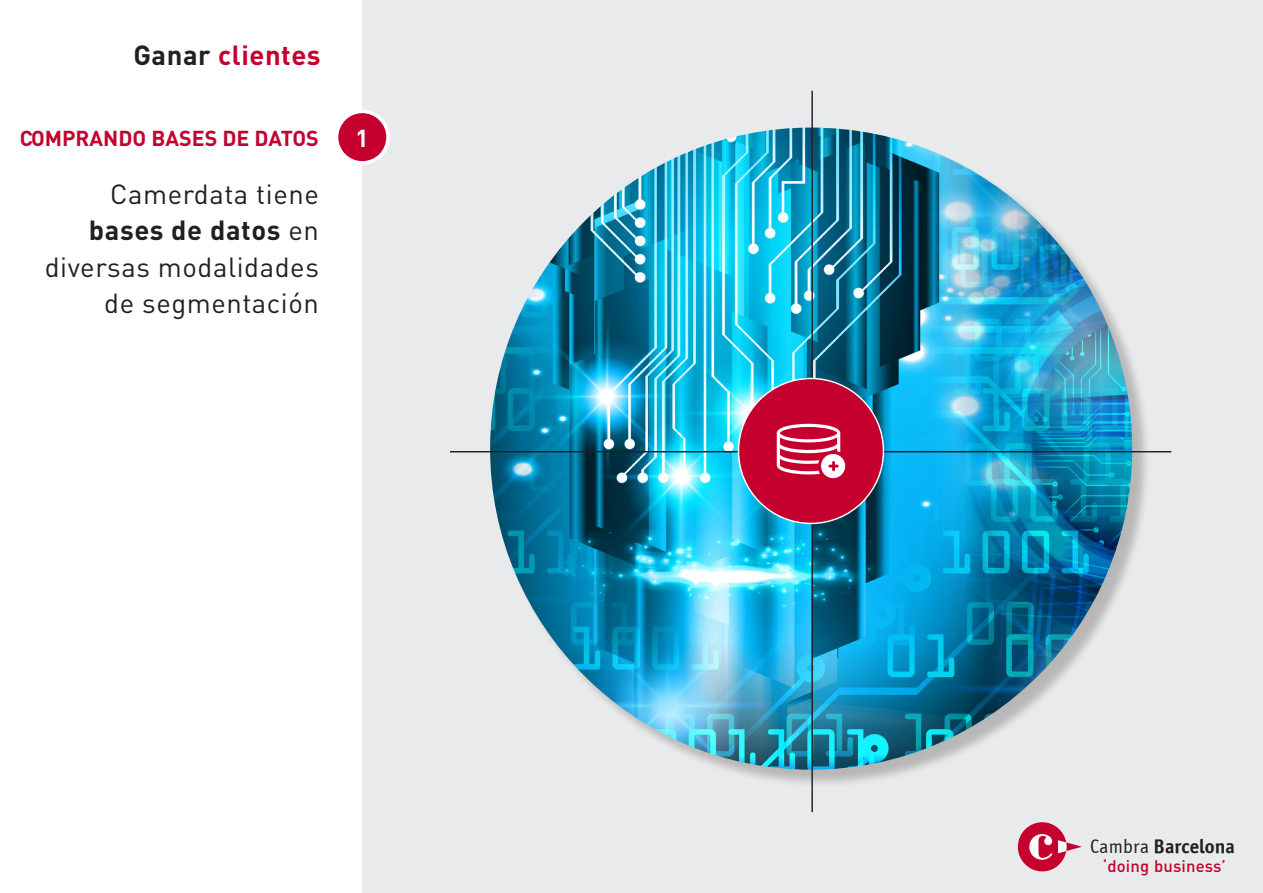
<style>
.page{position:relative;width:1263px;height:893px;background:#fff}
.page>*{position:absolute;margin:0;border:0;box-sizing:border-box;transform-origin:0 0}
.t1{font:27.3px/36.3px "DIN";letter-spacing:.02em;color:#231f20;text-align:right}
.t2{font:700 27.3px "DIN";letter-spacing:.02em;color:#c5002e}
.t3{font:700 24.3px "DIN";color:#fff}
.t4{font:700 21.3px "DIN";color:#c5002e}
.t5{font:19.8px "Officina Sans ITCTT Bold";letter-spacing:.005em;color:#231f20}
.t6{font:500 16.65px "DIN";letter-spacing:.01em;color:#c5002e}
.s1{color:#231f20}
.s2{font-weight:700}
.s3{font-family:"Officina Sans ITCTT Book"}
</style>
<div class="page">
<div style="left:362px;top:0;width:901px;height:893px;background:#e9eaeb"></div>
<img style="left:450px;top:91px;width:721px;height:721px">
<div style="left:336px;top:111px;width:52px;height:52px;background:#c5002e;border-radius:50%"></div>
<div style="left:335px;top:109px;width:55px;height:56px;border:4px solid #fff;border-radius:50%"></div>
<svg style="left:1018px;top:822px;width:64px;height:49px"></svg>
<p class="t2" style="left:134px;top:37px;width:189px"><span class="s1">Ganar</span> clientes</p>
<p class="t4" style="left:20px;top:124px;width:301px">COMPRANDO BASES DE DATOS</p>
<p class="t1" style="left:45px;top:176px;width:276px">Camerdata tiene <span class="s2">bases de datos</span> en diversas modalidades de segmentación</p>
<p class="t3" style="left:355px;top:121px;width:15px">1</p>
<p class="t5" style="left:1090px;top:833px;width:146px"><span class="s3">Cambra</span> Barcelona</p>
<p class="t6" style="left:1103px;top:854px;width:125px">‘doing business’</p>
</div>
